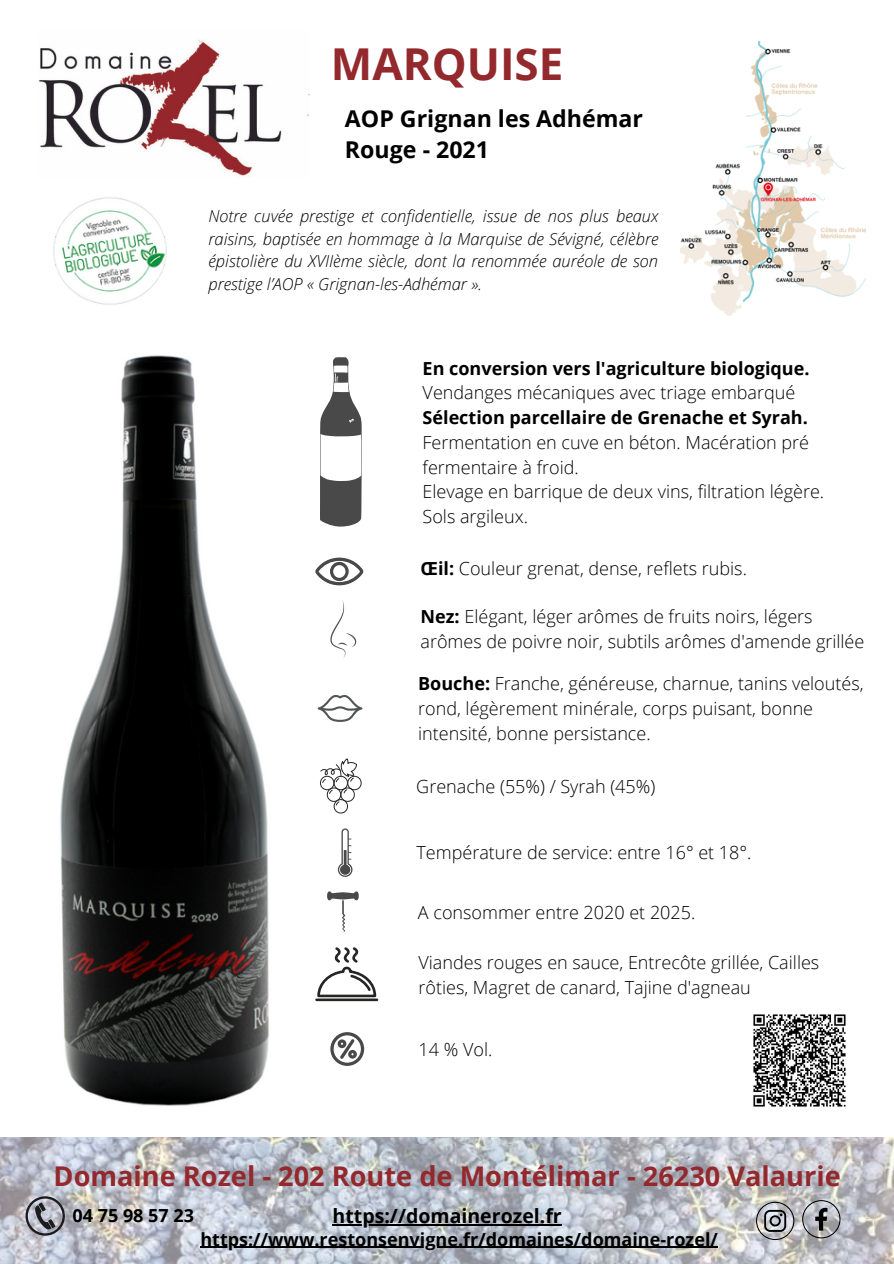
<style>
.page{position:relative;width:894px;height:1264px;background:#fff}
.page>*{position:absolute;margin:0;border:0;box-sizing:border-box;transform-origin:0 0}
.t1{font:700 43.95px "Open Sans";color:#93282d}
.t2{font:700 27.15px "Open Sans";color:#93282d}
.t3{font:700 23.1px/31.5px "Open Sans";color:#000}
.t4{font:700 19.5px "Open Sans";color:#000}
.t5{font:300 18px/24.8px "Open Sans";color:#000}
.t6{font:700 18px "Open Sans";color:#000}
.t7{font:italic 300 16.5px/22.5px "Open Sans";color:#000;text-align:justify}
.s1{font-weight:700}
</style>
<div class="page">
<img style="left:60px;top:355px;width:209px;height:751px">
<img style="left:680px;top:41px;width:185px;height:275px">
<svg style="left:320px;top:357px;width:41px;height:170px"></svg>
<hr style="left:316px;top:998px;width:61px;height:3px;background:#252524">
<svg style="left:317px;top:947px;width:60px;height:51px"></svg>
<svg style="left:338px;top:828px;width:14px;height:48px"></svg>
<img style="left:0;top:1137px;width:893px;height:126px">
<svg style="left:755px;top:1201px;width:39px;height:38px"></svg>
<svg style="left:802px;top:1200px;width:38px;height:38px"></svg>
<svg style="left:25px;top:1196px;width:40px;height:39px;background:#8e8f98"></svg>
<hr style="left:332px;top:1224px;width:229px;height:1px;background:#000">
<hr style="left:200px;top:1246px;width:518px;height:1px;background:#000">
<img style="left:38px;top:40px;width:271px;height:137px">
<svg style="left:315px;top:557px;width:48px;height:28px"></svg>
<svg style="left:330px;top:600px;width:26px;height:58px"></svg>
<svg style="left:318px;top:695px;width:44px;height:27px"></svg>
<svg style="left:330px;top:1032px;width:34px;height:33px"></svg>
<svg style="left:320px;top:758px;width:41px;height:55px"></svg>
<svg style="left:327px;top:891px;width:31px;height:41px"></svg>
<img style="left:753px;top:1014px;width:93px;height:93px">
<img style="left:53px;top:197px;width:114px;height:108px">
<h1 class="t1" style="left:331px;top:33px;width:234px">MARQUISE</h1>
<p class="t3" style="left:345px;top:102px;width:299px">AOP Grignan les Adhémar<br>Rouge - 2021</p>
<p class="t7" style="left:208px;top:204px;width:451px">Notre cuvée prestige et confidentielle, issue de nos plus beaux raisins, baptisée en hommage à la Marquise de Sévigné, célèbre épistolière du XVIIème siècle, dont la renommée auréole de son prestige l’AOP « Grignan-les-Adhémar ».</p>
<p class="t6" style="left:422px;top:355px;width:388px">En conversion vers l'agriculture biologique.</p>
<p class="t5" style="left:422px;top:380px;width:374px">Vendanges mécaniques avec triage embarqué</p>
<p class="t6" style="left:422px;top:405px;width:386px">Sélection parcellaire de Grenache et Syrah.</p>
<p class="t5" style="left:422px;top:429px;width:403px">Fermentation en cuve en béton. Macération pré fermentaire à froid.<br>Elevage en barrique de deux vins, filtration légère.<br>Sols argileux.</p>
<p class="t5" style="left:420px;top:555px;width:328px"><span class="s1">Œil:</span> Couleur grenat, dense, reflets rubis.</p>
<p class="t5" style="left:420px;top:604px;width:445px"><span class="s1">Nez:</span> Elégant, léger arômes de fruits noirs, légers arômes de poivre noir, subtils arômes d'amende grillée</p>
<p class="t5" style="left:418px;top:671px;width:447px"><span class="s1">Bouche:</span> Franche, généreuse, charnue, tanins veloutés, rond, légèrement minérale, corps puisant, bonne intensité, bonne persistance.</p>
<p class="t5" style="left:416px;top:773px;width:240px">Grenache (55%) / Syrah (45%)</p>
<p class="t5" style="left:416px;top:840px;width:336px">Température de service: entre 16° et 18°.</p>
<p class="t5" style="left:418px;top:899px;width:279px">A consommer entre 2020 et 2025.</p>
<p class="t5" style="left:418px;top:949px;width:402px">Viandes rouges en sauce, Entrecôte grillée, Cailles rôties, Magret de canard, Tajine d'agneau</p>
<p class="t5" style="left:418px;top:1036px;width:75px">14 % Vol.</p>
<h2 class="t2" style="left:54px;top:1156px;width:788px">Domaine Rozel - 202 Route de Montélimar - 26230 Valaurie</h2>
<p class="t6" style="left:73px;top:1202px;width:123px">04 75 98 57 23</p>
<p class="t6" style="left:200px;top:1226px;width:519px">https://www.restonsenvigne.fr/domaines/domaine-rozel/</p>
<p class="t4" style="left:332px;top:1202px;width:231px">https://domainerozel.fr</p>
</div>
